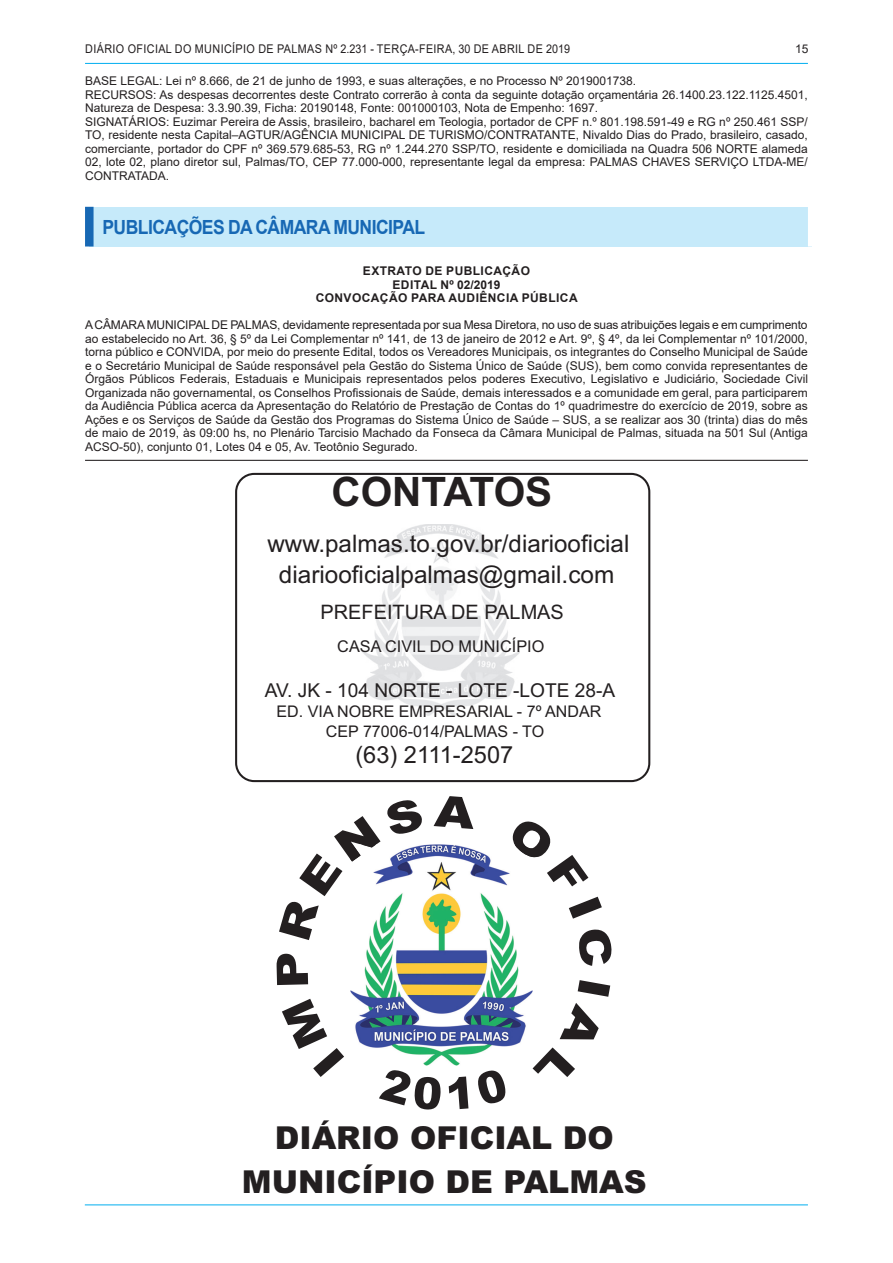
<style>
.page{position:relative;width:893px;height:1263px;background:#fff}
.page>*{position:absolute;margin:0;border:0;box-sizing:border-box;transform-origin:0 0}
.t1{font:700 40.65px "Arial";color:#231f20}
.t2{font:900 31.65px/44.5px "Arial";color:#231f20;text-align:center}
.t3{font:24.3px "Arial";color:#231f20}
.t4{font:24.15px "Arial";color:#231f20}
.t5{font:23.55px "Arial";color:#231f20}
.t6{font:19.95px "Arial";color:#231f20}
.t7{font:700 19.5px "Arial";letter-spacing:-.03em;color:#1768b4;scale:.9 1}
.t8{font:19.05px "Arial";color:#231f20}
.t9{font:16.2px "Arial";color:#231f20}
.t10{font:16.05px/19.8px "Arial";color:#231f20;text-align:center}
.t11{font:12px/13.5px "Arial";color:#231f20}
.t12{font:12px "Arial";letter-spacing:.035em;color:#231f20;scale:.9 1}
.t13{font:700 12px/13.5px "Arial";letter-spacing:.035em;color:#231f20;text-align:center}
</style>
<div class="page">
<hr style="left:85px;top:1204px;width:723px;height:1px;background:#00aeef">
<hr style="left:85px;top:63px;width:723px;height:1px;background:#00aeef">
<div style="left:89px;top:207px;width:723px;height:39px;background:#c6eafa"></div>
<div style="left:85px;top:207px;width:9px;height:39px;background:#1768b4"></div>
<div style="left:808px;top:207px;width:8px;height:39px;background:#fff"></div>
<hr style="left:85px;top:460px;width:723px;height:1px;background:#231f20">
<svg style="left:276px;top:796px;width:336px;height:281px"></svg>
<svg style="left:379px;top:1070px;width:127px;height:40px"></svg>
<img style="left:350px;top:862px;width:183px;height:203px">
<img style="left:350px;top:844px;width:183px;height:18px">
<img style="left:362px;top:524px;width:158px;height:192px">
<div style="left:235px;top:473px;width:415px;height:309px;border:2px solid #231f20;border-radius:18px"></div>
<p class="t12" style="left:85px;top:40px;width:540px">DIÁRIO OFICIAL DO MUNICÍPIO DE PALMAS Nº 2.231 - TERÇA-FEIRA, 30 DE ABRIL DE 2019</p>
<p class="t11" style="left:795px;top:42px;width:15px">15</p>
<p class="t11" style="left:85px;top:74px;width:724px">BASE LEGAL: Lei nº 8.666, de 21 de junho de 1993, e suas alterações, e no Processo Nº 2019001738.<br>RECURSOS: As despesas decorrentes deste Contrato correrão à conta da seguinte dotação orçamentária 26.1400.23.122.1125.4501, Natureza de Despesa: 3.3.90.39, Ficha: 20190148, Fonte: 001000103, Nota de Empenho: 1697.<br>SIGNATÁRIOS: Euzimar Pereira de Assis, brasileiro, bacharel em Teologia, portador de CPF n.º 801.198.591-49 e RG nº 250.461 SSP/ TO, residente nesta Capital–AGTUR/AGÊNCIA MUNICIPAL DE TURISMO/CONTRATANTE, Nivaldo Dias do Prado, brasileiro, casado, comerciante, portador do CPF nº 369.579.685-53, RG nº 1.244.270 SSP/TO, residente e domiciliada na Quadra 506 NORTE alameda 02, lote 02, plano diretor sul, Palmas/TO, CEP 77.000-000, representante legal da empresa: PALMAS CHAVES SERVIÇO LTDA-ME/ CONTRATADA.</p>
<h3 class="t7" style="left:102px;top:213px;width:360px">PUBLICAÇÕES DA CÂMARA MUNICIPAL</h3>
<p class="t13" style="left:316px;top:264px;width:263px">EXTRATO DE PUBLICAÇÃO<br>EDITAL Nº 02/2019<br>CONVOCAÇÃO PARA AUDIÊNCIA PÚBLICA</p>
<p class="t11" style="left:85px;top:318px;width:725px;text-align:justify">A CÂMARA MUNICIPAL DE PALMAS, devidamente representada por sua Mesa Diretora, no uso de suas atribuições legais e em cumprimento ao estabelecido no Art. 36, § 5º da Lei Complementar nº 141, de 13 de janeiro de 2012 e Art. 9º, § 4º, da lei Complementar nº 101/2000, torna público e CONVIDA, por meio do presente Edital, todos os Vereadores Municipais, os integrantes do Conselho Municipal de Saúde e o Secretário Municipal de Saúde responsável pela Gestão do Sistema Único de Saúde (SUS), bem como convida representantes de Órgãos Públicos Federais, Estaduais e Municipais representados pelos poderes Executivo, Legislativo e Judiciário, Sociedade Civil Organizada não governamental, os Conselhos Profissionais de Saúde, demais interessados e a comunidade em geral, para participarem da Audiência Pública acerca da Apresentação do Relatório de Prestação de Contas do 1º quadrimestre do exercício de 2019, sobre as Ações e os Serviços de Saúde da Gestão dos Programas do Sistema Único de Saúde – SUS, a se realizar aos 30 (trinta) dias do mês de maio de 2019, às 09:00 hs, no Plenário Tarcisio Machado da Fonseca da Câmara Municipal de Palmas, situada na 501 Sul (Antiga ACSO-50), conjunto 01, Lotes 04 e 05, Av. Teotônio Segurado.</p>
<h1 class="t1" style="left:331px;top:463px;width:222px">CONTATOS</h1>
<h3 class="t4" style="left:267px;top:527px;width:363px">www.palmas.to.gov.br/diariooficial</h3>
<h3 class="t3" style="left:279px;top:558px;width:337px">diariooficialpalmas@gmail.com</h3>
<h3 class="t6" style="left:321px;top:598px;width:245px">PREFEITURA DE PALMAS</h3>
<h3 class="t9" style="left:337px;top:635px;width:208px">CASA CIVIL DO MUNICÍPIO</h3>
<h3 class="t8" style="left:265px;top:678px;width:352px">AV. JK - 104 NORTE - LOTE -LOTE 28-A</h3>
<h3 class="t10" style="left:277px;top:702px;width:326px">ED. VIA NOBRE EMPRESARIAL - 7º ANDAR<br>CEP 77006-014/PALMAS - TO</h3>
<h3 class="t5" style="left:355px;top:738px;width:159px">(63) 2111-2507</h3>
<h2 class="t2" style="left:242px;top:1114px;width:406px">DIÁRIO OFICIAL DO<br>MUNICÍPIO DE PALMAS</h2>
</div>
